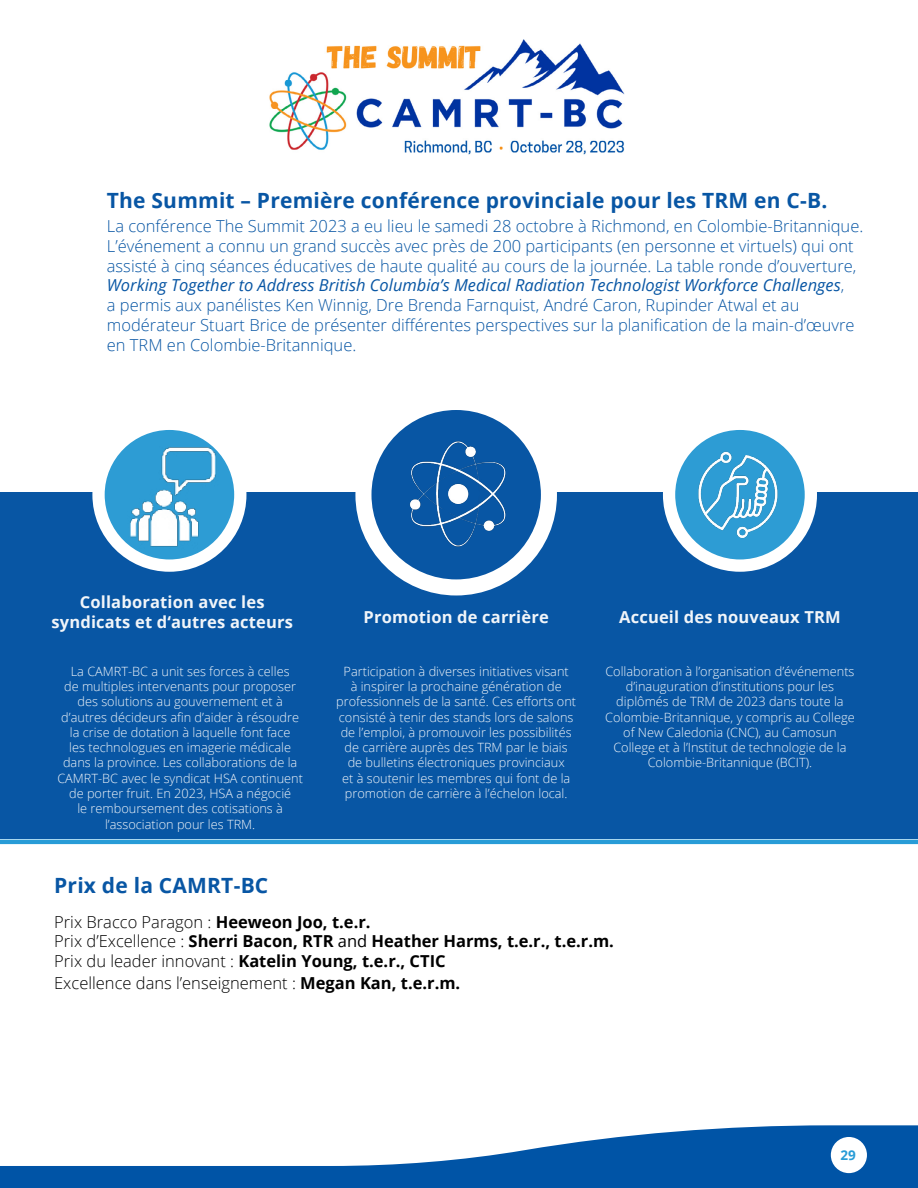
<style>
.page{position:relative;width:918px;height:1188px;background:#fff}
.page>*{position:absolute;margin:0;border:0;box-sizing:border-box;transform-origin:0 0}
.t1{font:700 21px "Open Sans";letter-spacing:.01em;color:#0856a4}
.t2{font:300 16.5px/19.8px "Open Sans";color:#0856a4}
.t3{font:700 16.5px/19.8px "Open Sans";color:#000}
.t4{font:700 16.5px/19.8px "Open Sans";letter-spacing:.01em;color:#f1f5f9;text-align:center}
.t5{font:300 16.5px "Open Sans";color:#000}
.t6{font:700 13.5px "Open Sans";color:#289cd7}
.t7{font:300 12.75px/15.3px "Open Sans";color:#f1f5f9;text-align:center}
.s1{font-weight:400;font-style:italic}
.s2{font-weight:300}
.s3{font-weight:400}
.s4{font-weight:700}
</style>
<div class="page">
<svg style="left:0;top:1125px;width:918px;height:63px;fill:#0054a6"></svg>
<div style="left:0;top:492px;width:918px;height:347px;background:#0856a4"></div>
<svg style="left:99px;top:424px;width:141px;height:142px"></svg>
<div style="left:92px;top:418px;width:154px;height:154px;border:12px solid #fff;border-radius:50%"></div>
<div style="left:355px;top:394px;width:202px;height:201px;border:16px solid #fff;border-radius:50%"></div>
<div style="left:663px;top:418px;width:154px;height:154px;border:12px solid #fff;border-radius:50%"></div>
<img style="left:109px;top:418px;width:116px;height:143px">
<hr style="left:0;top:840px;width:918px;height:4px;background:#289cd7">
<img style="left:269px;top:39px;width:356px;height:116px">
<img style="left:369px;top:401px;width:174px;height:176px">
<img style="left:663px;top:422px;width:151px;height:139px">
<div style="left:831px;top:1137px;width:36px;height:36px;background:#fff;border-radius:50%"></div>
<h1 class="t1" style="left:107px;top:186px;width:722px">The Summit – Première conférence provinciale pour les TRM en C-B.</h1>
<p class="t2" style="left:107px;top:216px;width:758px">La conférence The Summit 2023 a eu lieu le samedi 28 octobre à Richmond, en Colombie-Britannique.<br>L’événement a connu un grand succès avec près de 200 participants (en personne et virtuels) qui ont assisté à cinq séances éducatives de haute qualité au cours de la journée. La table ronde d’ouverture, <span class="s1">Working Together to Address British Columbia’s Medical Radiation Technologist Workforce Challenges</span>,<br>a permis aux panélistes Ken Winnig, Dre Brenda Farnquist, André Caron, Rupinder Atwal et au modérateur Stuart Brice de présenter différentes perspectives sur la planification de la main-d’œuvre en TRM en Colombie-Britannique.</p>
<p class="t4" style="left:51px;top:592px;width:243px">Collaboration avec les syndicats et d‘autres acteurs</p>
<p class="t7" style="left:57px;top:663px;width:247px">La CAMRT-BC a unit ses forces à celles<br>de multiples intervenants pour proposer des solutions au gouvernement et à d’autres décideurs afin d’aider à résoudre la crise de dotation à laquelle font face<br>les technologues en imagerie médicale dans la province. Les collaborations de la CAMRT-BC avec le syndicat HSA continuent de porter fruit. En 2023, HSA a négocié<br>le remboursement des cotisations à l’association pour les TRM.</p>
<h1 class="t1" style="left:54px;top:871px;width:216px">Prix de la CAMRT-BC</h1>
<p class="t4" style="left:364px;top:607px;width:187px">Promotion de carrière</p>
<p class="t7" style="left:336px;top:663px;width:242px">Participation à diverses initiatives visant<br>à inspirer la prochaine génération de professionnels de la santé. Ces efforts ont consisté à tenir des stands lors de salons de l’emploi, à promouvoir les possibilités de carrière auprès des TRM par le biais de bulletins électroniques provinciaux<br>et à soutenir les membres qui font de la promotion de carrière à l’échelon local.</p>
<p class="t4" style="left:619px;top:607px;width:223px">Accueil des nouveaux TRM</p>
<p class="t7" style="left:605px;top:663px;width:251px">Collaboration à l’organisation d’événements d’inauguration d’institutions pour les diplômés de TRM de 2023 dans toute la Colombie-Britannique, y compris au College of New Caledonia (CNC), au Camosun College et à l’Institut de technologie de la Colombie-Britannique (BCIT).</p>
<p class="t3" style="left:54px;top:911px;width:561px"><span class="s2">Prix Bracco Paragon :</span> Heeweon Joo, t.e.r.<br><span class="s2">Prix d’Excellence :</span> Sherri Bacon, RTR <span class="s3">and</span> Heather Harms, t.e.r., t.e.r.m.<br><span class="s2">Prix du leader innovant :</span> Katelin Young, t.e.r., CTIC</p>
<p class="t5" style="left:54px;top:972px;width:408px">Excellence dans l’enseignement : <span class="s4">Megan Kan, t.e.r.m.</span></p>
<p class="t6" style="left:840px;top:1146px;width:17px">29</p>
</div>
